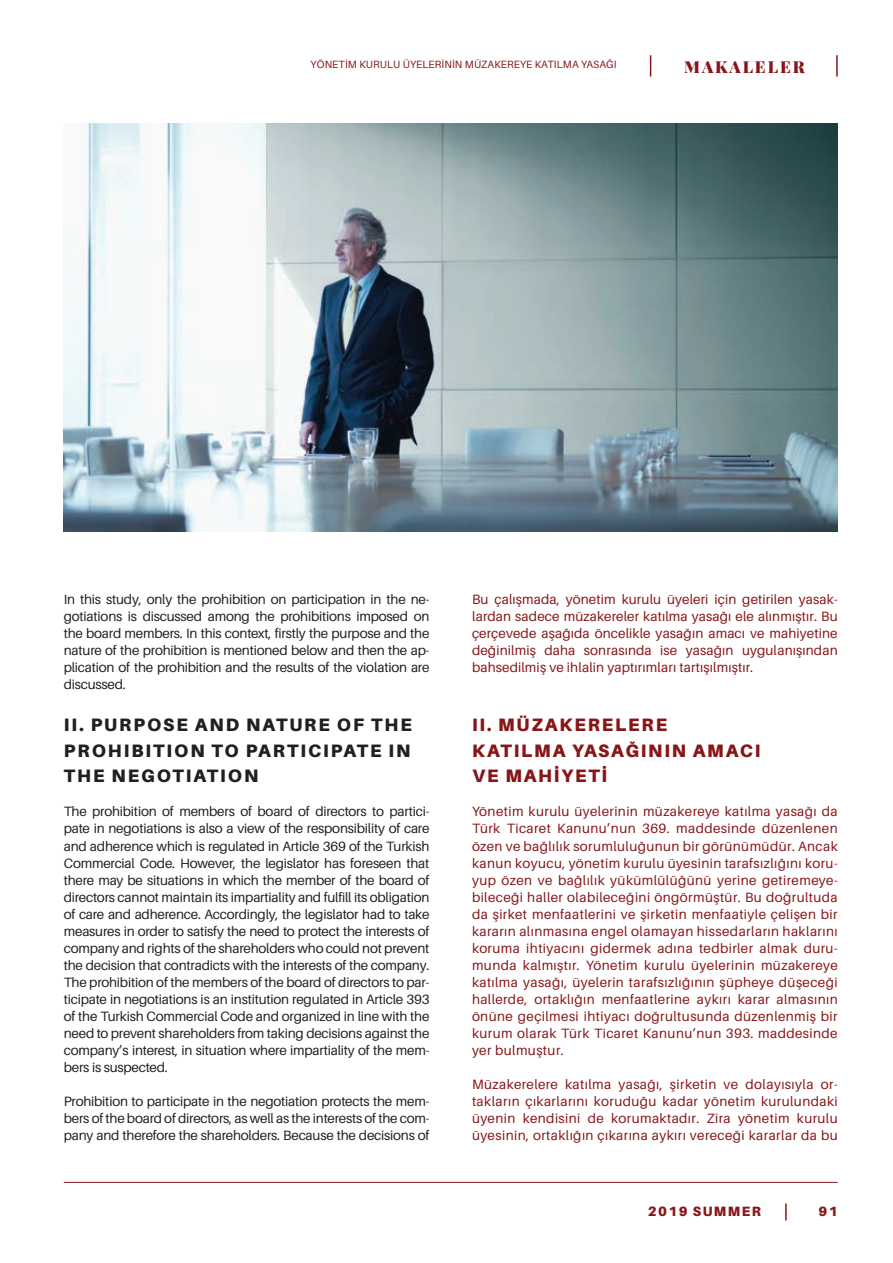
<style>
.page{position:relative;width:893px;height:1263px;background:#fff}
.page>*{position:absolute;margin:0;border:0;box-sizing:border-box;transform-origin:0 0}
.ING_metin_baslik{font:900 18px/25.5px "Aileron";letter-spacing:.11em;color:#231f20;text-align:justify}
.TR_metin_baslik{font:900 18px "Aileron";letter-spacing:.1em;color:#871619}
.t1{font:900 16.5px "Playfair Display";letter-spacing:.12em;color:#871619}
.ING_metin{font:13.5px/17px "Aileron";letter-spacing:-.015em;color:#231f20;text-align:justify}
.TR_metin{font:13.5px/17px "Aileron";letter-spacing:.03em;color:#871619;text-align:justify}
.t2{font:900 13.5px "Aileron";letter-spacing:.11em;color:#871619}
.t3{font:10.5px "Aileron";letter-spacing:.01em;color:#871619}
</style>
<div class="page">
<hr style="left:64px;top:1182px;width:774px;height:1px;background:#871619">
<svg style="left:785px;top:1203px;width:2px;height:17px"></svg>
<svg style="left:650px;top:55px;width:1px;height:22px"></svg>
<hr style="left:836px;top:55px;width:2px;height:22px;background:#871619">
<img style="left:64px;top:123px;width:774px;height:408px">
<p class="t3" style="left:311px;top:59px;width:307px">YÖNETİM KURULU ÜYELERİNİN MÜZAKEREYE KATILMA YASAĞI</p>
<p class="t1" style="left:684px;top:54px;width:122px">MAKALELER</p>
<p class="ING_metin" style="left:64px;top:591px;width:367px">In this study, only the prohibition on participation in the ne&shy;gotiations is discussed among the prohibitions imposed on the board members. In this context, firstly the purpose and the nature of the prohibition is mentioned below and then the ap&shy;plication of the prohibition and the results of the violation are discussed.</p>
<p class="ING_metin_baslik" style="left:64px;top:712px;width:349px">II. PURPOSE AND NATURE OF THE PROHIBITION TO PARTICIPATE IN THE NEGOTIATION</p>
<p class="ING_metin" style="left:64px;top:803px;width:367px">The prohibition of members of board of directors to partici&shy;pate in negotiations is also a view of the responsibility of care and adherence which is regulated in Article 369 of the Turkish Commercial Code. However, the legislator has foreseen that there may be situations in which the member of the board of directors cannot maintain its impartiality and fulfill its obligation of care and adherence. Accordingly, the legislator had to take measures in order to satisfy the need to protect the interests of company and rights of the shareholders who could not prevent the decision that contradicts with the interests of the company.<br>The prohibition of the members of the board of directors to par&shy;ticipate in negotiations is an institution regulated in Article 393 of the Turkish Commercial Code and organized in line with the need to prevent shareholders from taking decisions against the company’s interest, in situation where impartiality of the mem&shy;bers is suspected.</p>
<p class="ING_metin" style="left:64px;top:1093px;width:367px">Prohibition to participate in the negotiation protects the mem&shy;bers of the board of directors, as well as the interests of the com&shy;pany and therefore the shareholders. Because the decisions of</p>
<p class="TR_metin" style="left:472px;top:591px;width:367px">Bu çalışmada, yönetim kurulu üyeleri için getirilen yasak&shy;lardan sadece müzakereler katılma yasağı ele alınmıştır. Bu çerçevede aşağıda öncelikle yasağın amacı ve mahiyetine değinilmiş daha sonrasında ise yasağın uygulanışından bahsedilmiş ve ihlalin yaptırımları tartışılmıştır.</p>
<p class="TR_metin_baslik" style="left:472px;top:715px;width:197px">II. MÜZAKERELERE</p>
<p class="TR_metin_baslik" style="left:472px;top:740px;width:290px">KATILMA YASAĞININ AMACI</p>
<p class="TR_metin_baslik" style="left:472px;top:766px;width:134px">VE MAHIYETI</p>
<p class="TR_metin" style="left:472px;top:803px;width:367px">Yönetim kurulu üyelerinin müzakereye katılma yasağı da Türk Ticaret Kanunu’nun 369. maddesinde düzenlenen özen ve bağlılık sorumluluğunun bir görünümüdür. Ancak kanun koyucu, yönetim kurulu üyesinin tarafsızlığını koru&shy;yup özen ve bağlılık yükümlülüğünü yerine getiremeye&shy;bileceği haller olabileceğini öngörmüştür. Bu doğrultuda da şirket menfaatlerini ve şirketin menfaatiyle çelişen bir kararın alınmasına engel olamayan hissedarların haklarını koruma ihtiyacını gidermek adına tedbirler almak duru&shy;munda kalmıştır. Yönetim kurulu üyelerinin müzakereye katılma yasağı, üyelerin tarafsızlığının şüpheye düşeceği hallerde, ortaklığın menfaatlerine aykırı karar almasının önüne geçilmesi ihtiyacı doğrultusunda düzenlenmiş bir kurum olarak Türk Ticaret Kanunu’nun 393. maddesinde yer bulmuştur.</p>
<p class="TR_metin" style="left:472px;top:1076px;width:367px">Müzakerelere katılma yasağı, şirketin ve dolayısıyla or&shy;takların çıkarlarını koruduğu kadar yönetim kurulundaki üyenin kendisini de korumaktadır. Zira yönetim kurulu üyesinin, ortaklığın çıkarına aykırı vereceği kararlar da bu</p>
<p class="t2" style="left:648px;top:1203px;width:115px">2019 SUMMER</p>
<p class="t2" style="left:818px;top:1203px;width:21px">91</p>
</div>
